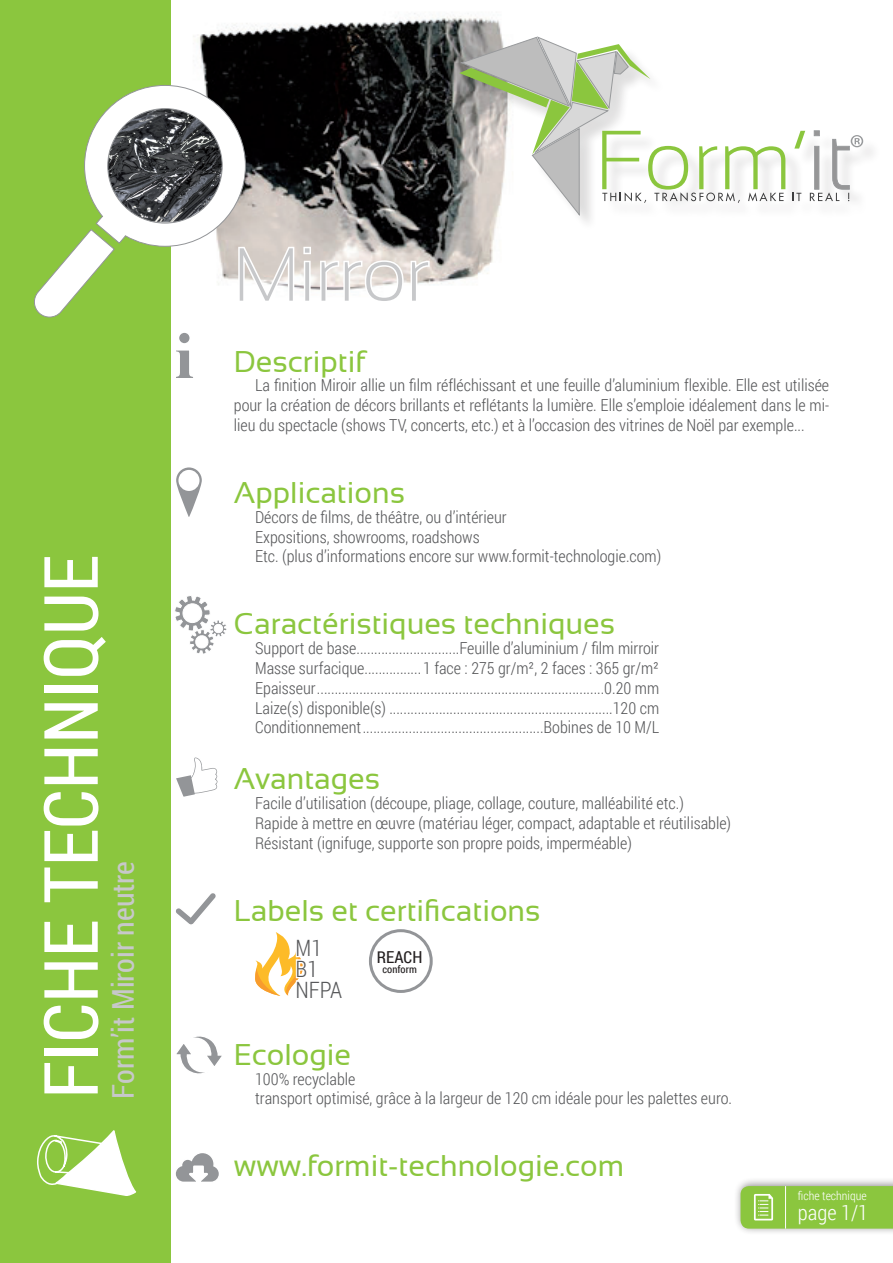
<style>
.page{position:relative;width:893px;height:1263px;background:#fff}
.page>*{position:absolute;margin:0;border:0;box-sizing:border-box;transform-origin:0 0}
.t1{font:75px "Roboto Condensed";color:#fff}
.t2{font:300 75px "Sansation";color:#c7c8ca}
.t3{font:30px "Sansation";color:#8bc63e}
.t4{font:30px "Roboto Condensed";color:#c7c8ca}
.t5{font:300 22.5px/21px "Roboto Condensed";color:#57585a}
.t6{font:300 21px "Roboto Condensed";color:#fff}
.t7{font:300 16.5px/19.8px "Roboto Condensed";color:#57585a}
.t8{font:16.5px "Roboto Condensed";color:#231f20}
.t9{font:300 12px "Roboto Condensed";color:#fff}
.t10{font:10.5px "Roboto Condensed";color:#231f20}
</style>
<div class="page">
<img style="left:170px;top:0;width:368px;height:290px">
<div style="left:0;top:0;width:170px;height:1263px;background:#8bc63e"></div>
<svg style="left:37px;top:1130px;width:100px;height:66px"></svg>
<div style="left:733px;top:1177px;width:160px;height:59px;background:#231f20;opacity:.5"></div>
<svg style="left:740px;top:1186px;width:153px;height:42px;background:#8fc846"></svg>
<svg style="left:176px;top:893px;width:40px;height:32px"></svg>
<svg style="left:176px;top:332px;width:17px;height:46px"></svg>
<svg style="left:176px;top:1036px;width:46px;height:38px"></svg>
<svg style="left:175px;top:1153px;width:44px;height:29px"></svg>
<div style="left:369px;top:929px;width:64px;height:64px;border:3px solid #939598;border-radius:50%"></div>
<div style="left:303px;top:247px;width:8px;height:7px;border:3px solid #fff"></div>
<div style="left:304px;top:261px;width:7px;height:41px;border:3px solid #fff"></div>
<svg style="left:319px;top:259px;width:112px;height:32px"></svg>
<div style="left:461px;top:39px;width:419px;height:192px;background:#fff"></div>
<svg style="left:459px;top:37px;width:326px;height:179px"></svg>
<svg style="left:792px;top:130px;width:71px;height:71px"></svg>
<svg style="left:175px;top:596px;width:52px;height:58px"></svg>
<svg style="left:176px;top:467px;width:26px;height:50px"></svg>
<svg style="left:176px;top:757px;width:42px;height:40px"></svg>
<svg style="left:255px;top:932px;width:48px;height:64px"></svg>
<svg style="left:34px;top:85px;width:262px;height:233px"></svg>
<h1 class="t1" style="left:19px;top:1098px;width:545px;rotate:-90deg">FICHE TECHNIQUE</h1>
<h2 class="t4" style="left:102px;top:1098px;width:239px;rotate:-90deg">Form’it Miroir neutre</h2>
<h1 class="t2" style="left:234px;top:233px;width:197px">Mirror</h1>
<h2 class="t3" style="left:234px;top:344px;width:133px">Descriptif</h2>
<p class="t7" style="left:234px;top:375px;width:597px;text-align:justify;text-indent:21px">La finition Miroir allie un film réfléchissant et une feuille d’aluminium flexible. Elle est utilisée pour la création de décors brillants et reflétants la lumière. Elle s’emploie idéalement dans le mi&shy;lieu du spectacle (shows TV, concerts, etc.) et à l’occasion des vitrines de Noël par exemple...</p>
<h2 class="t3" style="left:234px;top:476px;width:173px">Applications</h2>
<p class="t7" style="left:255px;top:506px;width:408px">Décors de films, de théâtre, ou d’intérieur<br>Expositions, showrooms, roadshows<br>Etc. (plus d’informations encore sur www.formit-technologie.com)</p>
<h2 class="t3" style="left:234px;top:607px;width:383px">Caractéristiques techniques</h2>
<p class="t7" style="left:255px;top:638px;width:406px;text-align:justify">Support de base .............................Feuille d’aluminium / film mirroir Masse surfacique................ 1 face : 275 gr/m², 2 faces : 365 gr/m²<br>Epaisseur .................................................................................0.20 mm Laize(s) disponible(s) ...............................................................120 cm Conditionnement ...................................................Bobines de 10 M/L</p>
<h2 class="t3" style="left:234px;top:762px;width:148px">Avantages</h2>
<p class="t7" style="left:255px;top:793px;width:478px">Facile d’utilisation (découpe, pliage, collage, couture, malléabilité etc.)<br>Rapide à mettre en œuvre (matériau léger, compact, adaptable et réutilisable)<br>Résistant (ignifuge, supporte son propre poids, imperméable)</p>
<h2 class="t3" style="left:234px;top:893px;width:308px">Labels et certifications</h2>
<h3 class="t5" style="left:296px;top:936px;width:48px">M1<br>B1<br>NFPA</h3>
<p class="t8" style="left:377px;top:946px;width:47px">REACH</p>
<p class="t10" style="left:383px;top:962px;width:36px">conform</p>
<h2 class="t3" style="left:234px;top:1037px;width:119px">Ecologie</h2>
<p class="t7" style="left:255px;top:1068px;width:478px">100% recyclable<br>transport optimisé, grâce à la largeur de 120 cm idéale pour les palettes euro.</p>
<h2 class="t3" style="left:234px;top:1149px;width:392px">www.formit-technologie.com</h2>
<p class="t9" style="left:798px;top:1188px;width:70px">fiche technique</p>
<p class="t6" style="left:798px;top:1198px;width:72px">page 1/1</p>
</div>
